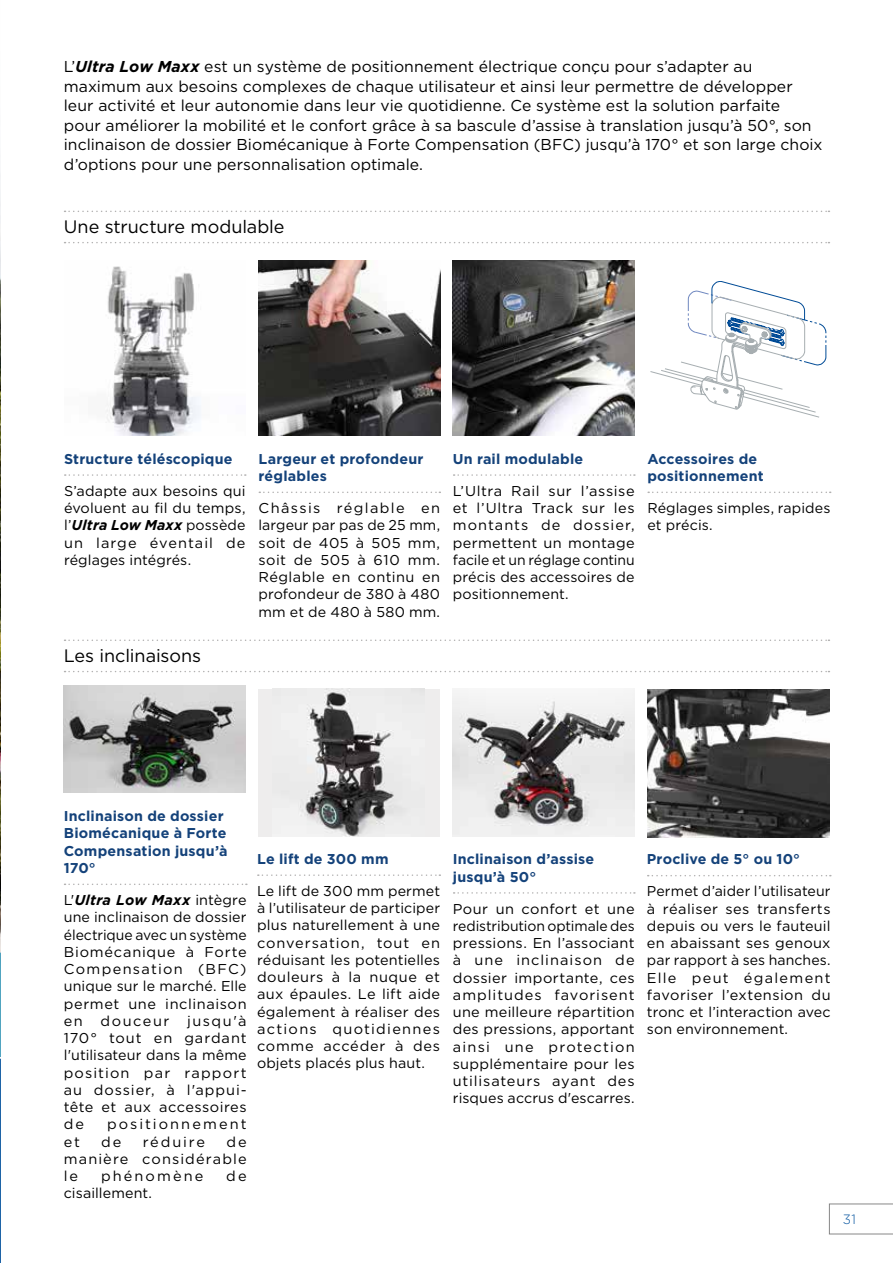
<style>
.page{position:relative;width:893px;height:1263px;background:#fff}
.page>*{position:absolute;margin:0;border:0;box-sizing:border-box;transform-origin:0 0}
.t1{font:18px "Gotham";letter-spacing:-.005em;color:#000}
.t2{font:15.75px/19.5px "Gotham";letter-spacing:.005em;color:#000}
.t3{font:14.25px/17.2px "Gotham";letter-spacing:.015em;color:#000;text-align:justify}
.t4{font:700 14.25px/17.2px "Gotham";letter-spacing:.015em;color:#14427a}
.t5{font:14.25px "Gotham";letter-spacing:.145em;color:#000}
.t6{font:14.25px "Gotham";letter-spacing:.13em;color:#000}
.t7{font:300 13.5px "Gotham";color:#0755a0}
.s1{font-weight:700;font-style:italic}
</style>
<div class="page">
<svg style="left:65px;top:211px;width:764px;height:1px"></svg>
<svg style="left:65px;top:242px;width:764px;height:1px"></svg>
<svg style="left:65px;top:639px;width:764px;height:2px"></svg>
<svg style="left:65px;top:671px;width:764px;height:1px"></svg>
<svg style="left:0;top:173px;width:1px;height:1090px"></svg>
<img style="left:647px;top:690px;width:182px;height:148px">
<img style="left:106px;top:266px;width:95px;height:170px">
<img style="left:259px;top:260px;width:181px;height:176px">
<img style="left:453px;top:260px;width:182px;height:176px">
<svg style="left:65px;top:474px;width:181px;height:2px"></svg>
<svg style="left:259px;top:492px;width:181px;height:1px"></svg>
<svg style="left:454px;top:474px;width:181px;height:2px"></svg>
<svg style="left:650px;top:281px;width:176px;height:136px"></svg>
<svg style="left:648px;top:492px;width:183px;height:1px"></svg>
<div style="left:258px;top:689px;width:182px;height:147px;background:#eeeded"></div>
<img style="left:300px;top:689px;width:124px;height:147px">
<img style="left:453px;top:690px;width:182px;height:147px">
<img style="left:64px;top:686px;width:182px;height:106px">
<svg style="left:65px;top:883px;width:182px;height:2px"></svg>
<svg style="left:258px;top:874px;width:182px;height:2px"></svg>
<svg style="left:454px;top:892px;width:181px;height:2px"></svg>
<svg style="left:648px;top:875px;width:183px;height:1px"></svg>
<svg style="left:829px;top:1204px;width:64px;height:30px"></svg>
<p class="t2" style="left:64px;top:56px;width:760px">L’<span class="s1">Ultra Low Maxx</span> est un système de positionnement électrique conçu pour s’adapter au maximum aux besoins complexes de chaque utilisateur et ainsi leur permettre de développer leur activité et leur autonomie dans leur vie quotidienne. Ce système est la solution parfaite<br>pour améliorer la mobilité et le confort grâce à sa bascule d’assise à translation jusqu’à 50°, son inclinaison de dossier Biomécanique à Forte Compensation (BFC) jusqu’à 170° et son large choix d’options pour une personnalisation optimale.</p>
<p class="t1" style="left:64px;top:215px;width:222px">Une structure modulable</p>
<p class="t4" style="left:64px;top:450px;width:170px">Structure téléscopique</p>
<p class="t3" style="left:64px;top:482px;width:183px">S’adapte aux besoins qui évoluent au fil du temps, l’<span class="s1">Ultra Low Maxx</span> possède un large éventail de réglages intégrés.</p>
<p class="t1" style="left:64px;top:644px;width:139px">Les inclinaisons</p>
<p class="t4" style="left:259px;top:450px;width:166px">Largeur et profondeur réglables</p>
<p class="t3" style="left:259px;top:499px;width:183px">Châssis réglable en largeur par pas de 25 mm, soit de 405 à 505 mm, soit de 505 à 610 mm.<br>Réglable en continu en profondeur de 380 à 480 mm et de 480 à 580 mm.</p>
<p class="t4" style="left:453px;top:450px;width:132px">Un rail modulable</p>
<p class="t3" style="left:453px;top:482px;width:183px">L’Ultra Rail sur l’assise et l’Ultra Track sur les montants de dossier, permettent un montage facile et un réglage continu précis des accessoires de positionnement.</p>
<p class="t4" style="left:647px;top:450px;width:118px">Accessoires de positionnement</p>
<p class="t3" style="left:647px;top:499px;width:185px">Réglages simples, rapides et précis.</p>
<p class="t4" style="left:64px;top:807px;width:165px">Inclinaison de dossier<br>Biomécanique à Forte<br>Compensation jusqu’à<br>170°</p>
<p class="t3" style="left:64px;top:891px;width:184px">L'<span class="s1">Ultra Low Maxx</span> intègre une inclinaison de dossier électrique avec un système Biomécanique à Forte Compensation (BFC) unique sur le marché. Elle permet une inclinaison en douceur jusqu'à 170° tout en gardant l'utilisateur dans la même position par rapport au dossier, à l'appui&shy;tête et aux accessoires de</p>
<p class="t5" style="left:107px;top:1115px;width:141px">positionnement</p>
<p class="t3" style="left:64px;top:1133px;width:18px">et</p>
<p class="t3" style="left:101px;top:1133px;width:22px">de</p>
<p class="t6" style="left:143px;top:1132px;width:64px">réduire</p>
<p class="t3" style="left:64px;top:1133px;width:184px;text-indent:163px">de manière considérable le</p>
<p class="t5" style="left:101px;top:1167px;width:104px">phénomène</p>
<p class="t3" style="left:226px;top:1167px;width:22px">de</p>
<p class="t3" style="left:64px;top:1184px;width:90px">cisaillement.</p>
<p class="t4" style="left:257px;top:850px;width:133px">Le lift de 300 mm</p>
<p class="t3" style="left:257px;top:882px;width:185px">Le lift de 300 mm permet à l’utilisateur de participer plus naturellement à une conversation, tout en réduisant les potentielles douleurs à la nuque et aux épaules. Le lift aide également à réaliser des actions quotidiennes comme accéder à des objets placés plus haut.</p>
<p class="t4" style="left:453px;top:850px;width:143px">Inclinaison d’assise jusqu’à 50°</p>
<p class="t3" style="left:453px;top:900px;width:183px">Pour un confort et une redistribution optimale des pressions. En l’associant à une inclinaison de dossier importante, ces amplitudes favorisent une meilleure répartition des pressions, apportant ainsi une protection supplémentaire pour les utilisateurs ayant des risques accrus d'escarres.</p>
<p class="t4" style="left:647px;top:850px;width:155px">Proclive de 5° ou 10°</p>
<p class="t3" style="left:647px;top:882px;width:185px">Permet d’aider l’utilisateur à réaliser ses transferts depuis ou vers le fauteuil en abaissant ses genoux par rapport à ses hanches.<br>Elle peut également favoriser l’extension du tronc et l’interaction avec son environnement.</p>
<p class="t7" style="left:843px;top:1211px;width:15px">31</p>
</div>
